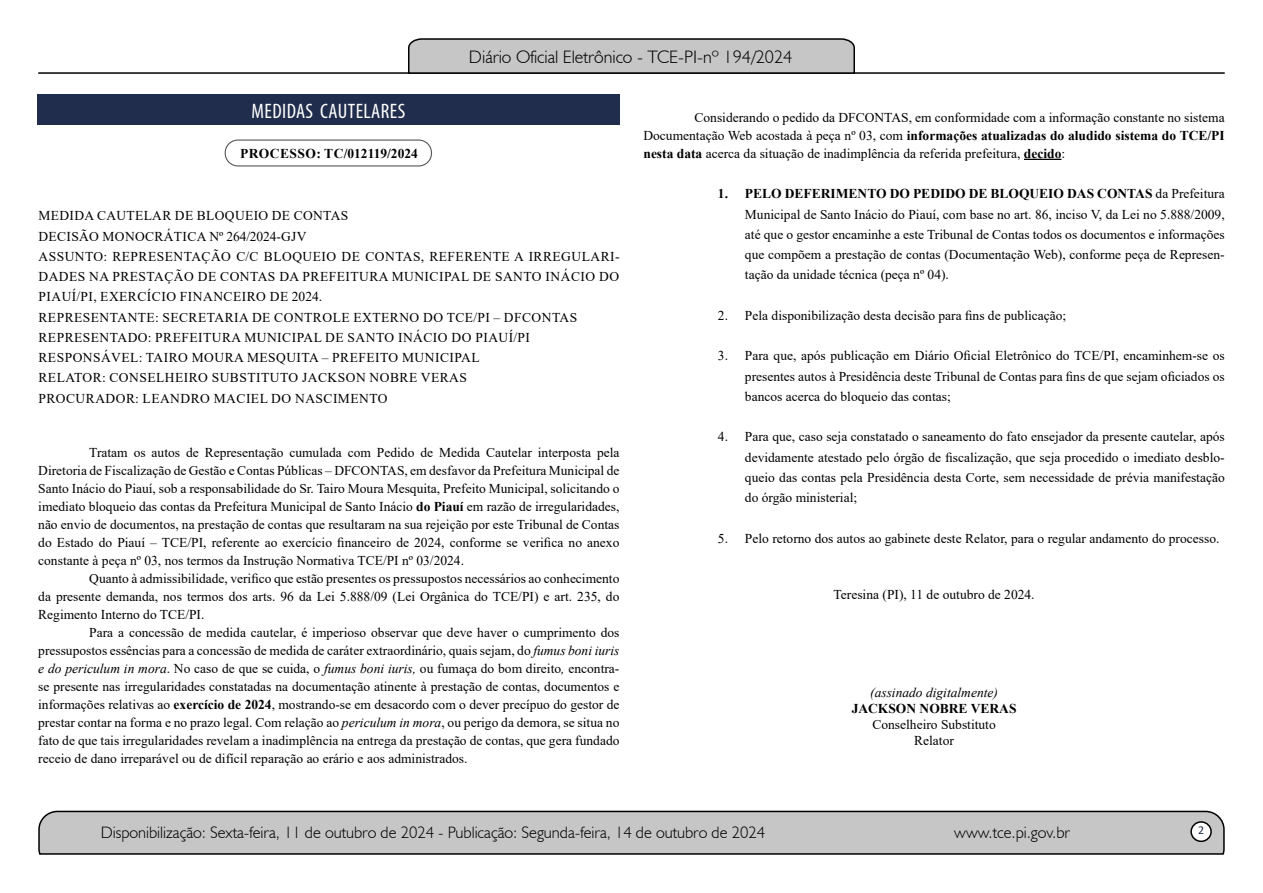
<style>
.page{position:relative;width:1263px;height:893px;background:#fff}
.page>*{position:absolute;margin:0;border:0;box-sizing:border-box;transform-origin:0 0}
.t1{font:condensed 21px "Myriad Pro";letter-spacing:.02em;color:#fff}
.t2{font:300 18px "Humanist 521 BT";color:#000}
.t3{font:300 16.5px "Humanist 521 BT";color:#000}
.t4{font:13.5px/18px "Times New Roman";color:#000;text-align:justify}
.t5{font:13.5px/20.2px "Times New Roman";letter-spacing:.035em;color:#000}
.t6{font:700 13.5px "Times New Roman";letter-spacing:.02em;color:#000}
.t7{font:italic 13.5px "Times New Roman";color:#000}
.t8{font:700 13.5px "Times New Roman";color:#000}
.t9{font:12px "Calibri";color:#212d4c}
.s1{font-weight:700}
.s2{font-style:italic}
</style>
<div class="page">
<svg style="left:38px;top:810px;width:1187px;height:45px;background:#b9b9b9"></svg>
<div style="left:1191px;top:822px;width:20px;height:19px;background:#fff;border-radius:50%"></div>
<div style="left:1190px;top:821px;width:22px;height:21px;border:2px solid #000;border-radius:50%"></div>
<hr style="left:38px;top:72px;width:1187px;height:2px;background:#000">
<svg style="left:407px;top:38px;width:449px;height:36px;background:#b4b4b4"></svg>
<div style="left:37px;top:94px;width:582px;height:31px;background:#212d4c"></div>
<hr style="left:1024px;top:159px;width:37px;height:1px;background:#000">
<div style="left:225px;top:140px;width:207px;height:27px;border:1px solid #575756;border-radius:13px"></div>
<h2 class="t2" style="left:469px;top:46px;width:325px">Diário Oficial Eletrônico - TCE-PI-nº 194/2024</h2>
<h1 class="t1" style="left:251px;top:98px;width:155px">MEDIDAS CAUTELARES</h1>
<p class="t6" style="left:240px;top:143px;width:179px">PROCESSO: TC/012119/2024</p>
<p class="t5" style="left:39px;top:205px;width:582px">MEDIDA CAUTELAR DE BLOQUEIO DE CONTAS<br>DECISÃO MONOCRÁTICA Nº 264/2024-GJV<br>ASSUNTO: REPRESENTAÇÃO C/C BLOQUEIO DE CONTAS, REFERENTE A IRREGULARI-DADES NA PRESTAÇÃO DE CONTAS DA PREFEITURA MUNICIPAL DE SANTO INÁCIO DO PIAUÍ/PI, EXERCÍCIO FINANCEIRO DE 2024.<br>REPRESENTANTE: SECRETARIA DE CONTROLE EXTERNO DO TCE/PI – DFCONTAS REPRESENTADO: PREFEITURA MUNICIPAL DE SANTO INÁCIO DO PIAUÍ/PI RESPONSÁVEL: TAIRO MOURA MESQUITA – PREFEITO MUNICIPAL<br>RELATOR: CONSELHEIRO SUBSTITUTO JACKSON NOBRE VERAS<br>PROCURADOR: LEANDRO MACIEL DO NASCIMENTO</p>
<p class="t4" style="left:38px;top:443px;width:583px;text-indent:51px">Tratam os autos de Representação cumulada com Pedido de Medida Cautelar interposta pela Diretoria de Fiscalização de Gestão e Contas Públicas – DFCONTAS, em desfavor da Prefeitura Municipal de Santo Inácio do Piauí, sob a responsabilidade do Sr. Tairo Moura Mesquita, Prefeito Municipal, solicitando o imediato bloqueio das contas da Prefeitura Municipal de Santo Inácio <span class="s1">do Piauí</span> em razão de irregularidades, não envio de documentos, na prestação de contas que resultaram na sua rejeição por este Tribunal de Contas do Estado do Piauí – TCE/PI, referente ao exercício financeiro de 2024, conforme se verifica no anexo constante à peça nº 03, nos termos da Instrução Normativa TCE/PI nº 03/2024.</p>
<p class="t4" style="left:38px;top:569px;width:583px;text-indent:51px">Quanto à admissibilidade, verifico que estão presentes os pressupostos necessários ao conhecimento da presente demanda, nos termos dos arts. 96 da Lei 5.888/09 (Lei Orgânica do TCE/PI) e art. 235, do Regimento Interno do TCE/PI.</p>
<p class="t4" style="left:38px;top:623px;width:583px;text-indent:51px">Para a concessão de medida cautelar, é imperioso observar que deve haver o cumprimento dos pressupostos essências para a concessão de medida de caráter extraordinário, quais sejam, do <span class="s2">fumus boni iuris e do periculum in mora</span>. No caso de que se cuida, o <span class="s2">fumus boni iuris,</span> ou fumaça do bom direito<span class="s2">,</span> encontra&shy;se presente nas irregularidades constatadas na documentação atinente à prestação de contas, documentos e informações relativas ao <span class="s1">exercício de 2024</span>, mostrando-se em desacordo com o dever precípuo do gestor de prestar contar na forma e no prazo legal. Com relação ao <span class="s2">periculum in mora</span>, ou perigo da demora, se situa no fato de que tais irregularidades revelam a inadimplência na entrega da prestação de contas, que gera fundado receio de dano irreparável ou de difícil reparação ao erário e aos administrados.</p>
<p class="t4" style="left:643px;top:108px;width:583px;text-indent:51px">Considerando o pedido da DFCONTAS, em conformidade com a informação constante no sistema Documentação Web acostada à peça nº 03, com <span class="s1">informações atualizadas do aludido sistema do TCE/PI nesta data</span> acerca da situação de inadimplência da referida prefeitura, <span class="s1">decido</span>:</p>
<p class="t4" style="left:745px;top:183px;width:481px;line-height:20.2px;text-indent:-27px"><span class="s1">1. PELO DEFERIMENTO DO PEDIDO DE BLOQUEIO DAS CONTAS</span> da Prefeitura Municipal de Santo Inácio do Piauí, com base no art. 86, inciso V, da Lei no 5.888/2009, até que o gestor encaminhe a este Tribunal de Contas todos os documentos e informações que compõem a prestação de contas (Documentação Web), conforme peça de Represen&shy;tação da unidade técnica (peça nº 04).</p>
<p class="t4" style="left:718px;top:306px;width:350px">2. Pela disponibilização desta decisão para fins de publicação;</p>
<p class="t4" style="left:745px;top:345px;width:481px;line-height:20.2px;text-indent:-27px">3. Para que, após publicação em Diário Oficial Eletrônico do TCE/PI, encaminhem-se os presentes autos à Presidência deste Tribunal de Contas para fins de que sejam oficiados os bancos acerca do bloqueio das contas;</p>
<p class="t4" style="left:745px;top:426px;width:481px;line-height:20.2px;text-indent:-27px">4. Para que, caso seja constatado o saneamento do fato ensejador da presente cautelar, após devidamente atestado pelo órgão de fiscalização, que seja procedido o imediato desblo&shy;queio das contas pela Presidência desta Corte, sem necessidade de prévia manifestação do órgão ministerial;</p>
<p class="t4" style="left:718px;top:529px;width:503px">5. Pelo retorno dos autos ao gabinete deste Relator, para o regular andamento do processo.</p>
<p class="t4" style="left:833px;top:585px;width:203px">Teresina (PI), 11 de outubro de 2024.</p>
<p class="t7" style="left:870px;top:683px;width:129px">(assinado digitalmente)</p>
<p class="t8" style="left:852px;top:698px;width:166px">JACKSON NOBRE VERAS</p>
<p class="t4" style="left:872px;top:716px;width:125px;line-height:16.2px;text-align:center">Conselheiro Substituto<br>Relator</p>
<p class="t3" style="left:101px;top:822px;width:666px">Disponibilização: Sexta-feira, 11 de outubro de 2024 - Publicação: Segunda-feira, 14 de outubro de 2024</p>
<p class="t3" style="left:954px;top:822px;width:117px">www.tce.pi.gov.br</p>
<p class="t9" style="left:1198px;top:821px;width:8px">2</p>
</div>
